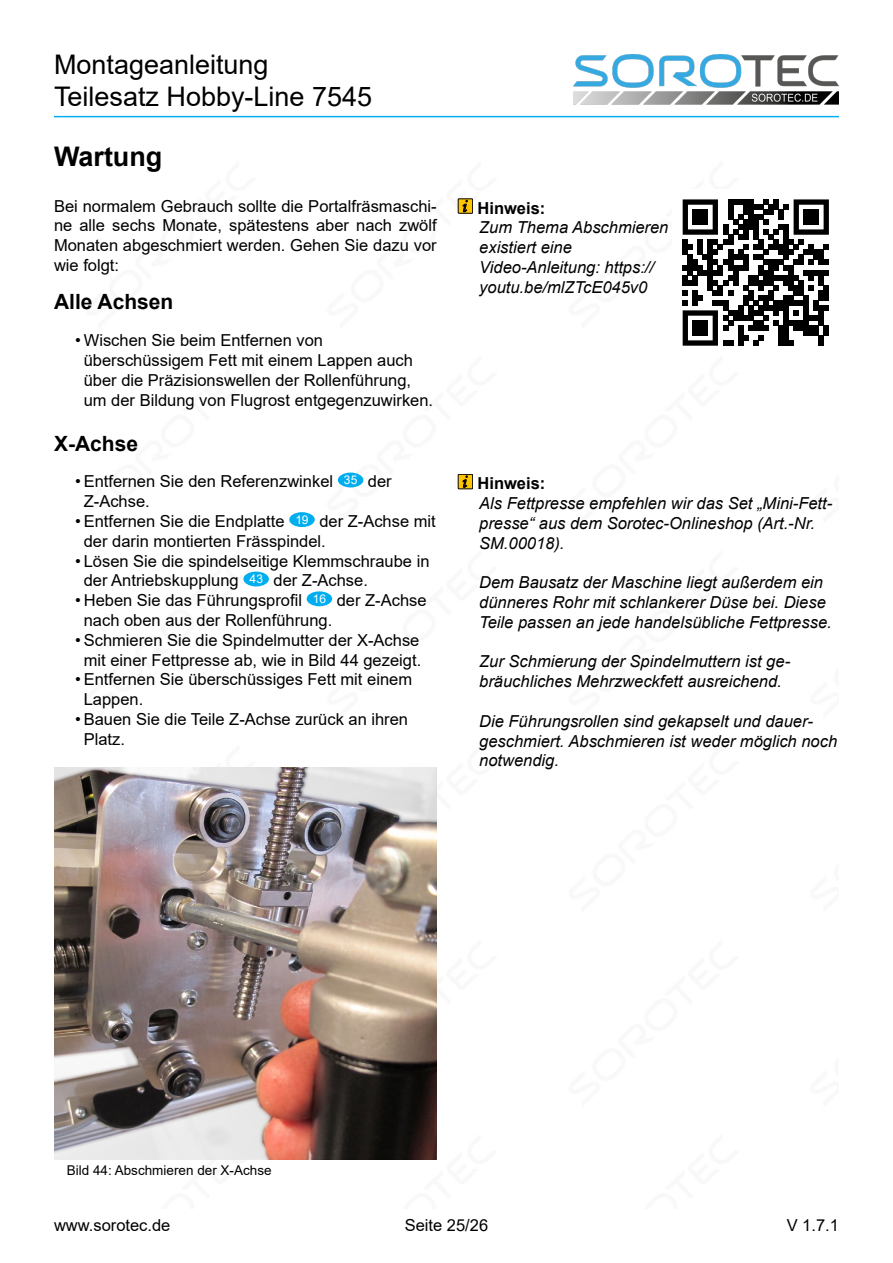
<style>
.page{position:relative;width:893px;height:1263px;background:#fff}
.page>*{position:absolute;margin:0;border:0;box-sizing:border-box;transform-origin:0 0}
.t1{font:27px/32.4px "Arial";color:#000}
.Überschrift_1{font:700 27px "Arial";color:#000}
.Überschrift_2{font:700 21px "Arial";color:#000}
.Text{font:16.5px/19.8px "Arial";color:#000}
.Hinweis{font:italic 16.5px/19.8px "Arial";color:#000}
.Hinweis_Überschrift{font:700 16.5px "Arial";color:#000}
.Bildtext{font:13.5px "Arial";color:#000}
.Kreisnummer{font:12px "Arial";color:#fff}
</style>
<div class="page">
<img style="left:574px;top:54px;width:265px;height:51px">
<hr style="left:54px;top:116px;width:785px;height:1px;background:#00aeef">
<div style="left:458px;top:199px;width:15px;height:14px;background:#fec501"></div>
<div style="left:458px;top:199px;width:15px;height:14px;border:1px solid #010101"></div>
<svg style="left:462px;top:200px;width:6px;height:12px"></svg>
<svg style="left:683px;top:199px;width:146px;height:147px"></svg>
<div style="left:693px;top:209px;width:15px;height:16px;background:#000"></div>
<div style="left:804px;top:209px;width:15px;height:16px;background:#000"></div>
<div style="left:693px;top:320px;width:15px;height:16px;background:#000"></div>
<div style="left:338px;top:473px;width:25px;height:14px;background:#00aeef;border-radius:50%"></div>
<div style="left:289px;top:512px;width:26px;height:15px;background:#00aeef;border-radius:50%"></div>
<div style="left:243px;top:572px;width:26px;height:14px;background:#00aeef;border-radius:50%"></div>
<div style="left:307px;top:591px;width:25px;height:15px;background:#00aeef;border-radius:50%"></div>
<img style="left:54px;top:768px;width:383px;height:391px">
<div style="left:458px;top:474px;width:15px;height:15px;background:#fec501"></div>
<div style="left:458px;top:474px;width:15px;height:15px;border:1px solid #010101"></div>
<svg style="left:462px;top:475px;width:6px;height:13px"></svg>
<h1 class="t1" style="left:54px;top:48px;width:320px">Montageanleitung<br>Teilesatz Hobby-Line 7545</h1>
<p class="Überschrift_1" style="left:54px;top:138px;width:110px">Wartung</p>
<p class="Text" style="left:54px;top:196px;width:384px;text-align:justify">Bei normalem Gebrauch sollte die Portalfräsmaschi&shy;ne alle sechs Monate, spätestens aber nach zwölf Monaten abgeschmiert werden. Gehen Sie dazu vor wie folgt:</p>
<p class="Hinweis_Überschrift" style="left:478px;top:196px;width:69px">Hinweis:</p>
<p class="Hinweis" style="left:479px;top:218px;width:191px">Zum Thema Abschmieren existiert eine<br>Video-Anleitung: https:// youtu.be/mlZTcE045v0</p>
<p class="Überschrift_2" style="left:54px;top:287px;width:121px">Alle Achsen</p>
<p class="Text" style="left:84px;top:330px;width:351px;text-indent:-9px">• Wischen Sie beim Entfernen von überschüssigem Fett mit einem Lappen auch über die Präzisionswellen der Rollenführung, um der Bildung von Flugrost entgegenzuwirken.</p>
<p class="Überschrift_2" style="left:54px;top:428px;width:86px">X-Achse</p>
<p class="Text" style="left:75px;top:472px;width:259px">• Entfernen Sie den Referenzwinkel</p>
<p class="Kreisnummer" style="left:344px;top:472px;width:15px">35</p>
<p class="Text" style="left:368px;top:472px;width:25px">der</p>
<p class="Text" style="left:84px;top:491px;width:68px">Z-Achse.</p>
<p class="Text" style="left:75px;top:511px;width:211px">• Entfernen Sie die Endplatte</p>
<p class="Kreisnummer" style="left:296px;top:511px;width:15px">19</p>
<p class="Hinweis_Überschrift" style="left:478px;top:472px;width:69px">Hinweis:</p>
<p class="Hinweis" style="left:479px;top:493px;width:355px">Als Fettpresse empfehlen wir das Set „Mini-Fett&shy;presse“ aus dem Sorotec-Onlineshop (Art.-Nr.<br>SM.00018).</p>
<p class="Hinweis" style="left:479px;top:573px;width:354px">Dem Bausatz der Maschine liegt außerdem ein dünneres Rohr mit schlankerer Düse bei. Diese<br>Teile passen an jede handelsübliche Fettpresse.</p>
<p class="Hinweis" style="left:479px;top:652px;width:312px">Zur Schmierung der Spindelmuttern ist ge&shy;bräuchliches Mehrzweckfett ausreichend.</p>
<p class="Hinweis" style="left:479px;top:711px;width:359px">Die Führungsrollen sind gekapselt und dauer&shy;geschmiert. Abschmieren ist weder möglich noch notwendig.</p>
<p class="Text" style="left:84px;top:511px;width:354px;text-indent:236px">der Z-Achse mit der darin montierten Frässpindel.</p>
<p class="Text" style="left:84px;top:551px;width:347px;text-indent:-9px">• Lösen Sie die spindelseitige Klemmschraube in der Antriebskupplung</p>
<p class="Kreisnummer" style="left:249px;top:571px;width:15px">43</p>
<p class="Text" style="left:273px;top:571px;width:96px">der Z-Achse.</p>
<p class="Text" style="left:75px;top:590px;width:228px">• Heben Sie das Führungsprofil</p>
<p class="Kreisnummer" style="left:313px;top:591px;width:15px">16</p>
<p class="Text" style="left:337px;top:590px;width:91px">der Z-Achse</p>
<p class="Text" style="left:84px;top:610px;width:250px">nach oben aus der Rollenführung.</p>
<p class="Text" style="left:75px;top:630px;width:347px;text-align:center">• Schmieren Sie die Spindelmutter der X-Achse mit einer Fettpresse ab, wie in Bild 44 gezeigt.</p>
<p class="Text" style="left:84px;top:670px;width:330px;text-indent:-9px">• Entfernen Sie überschüssiges Fett mit einem<br>Lappen.</p>
<p class="Text" style="left:84px;top:709px;width:326px;text-indent:-9px">• Bauen Sie die Teile Z-Achse zurück an ihren<br>Platz.</p>
<p class="Bildtext" style="left:67px;top:1161px;width:206px">Bild 44: Abschmieren der X-Achse</p>
<p class="Text" style="left:405px;top:1215px;width:85px">Seite 25/26</p>
<p class="Text" style="left:54px;top:1215px;width:118px">www.sorotec.de</p>
<p class="Text" style="left:787px;top:1215px;width:54px">V 1.7.1</p>
</div>
